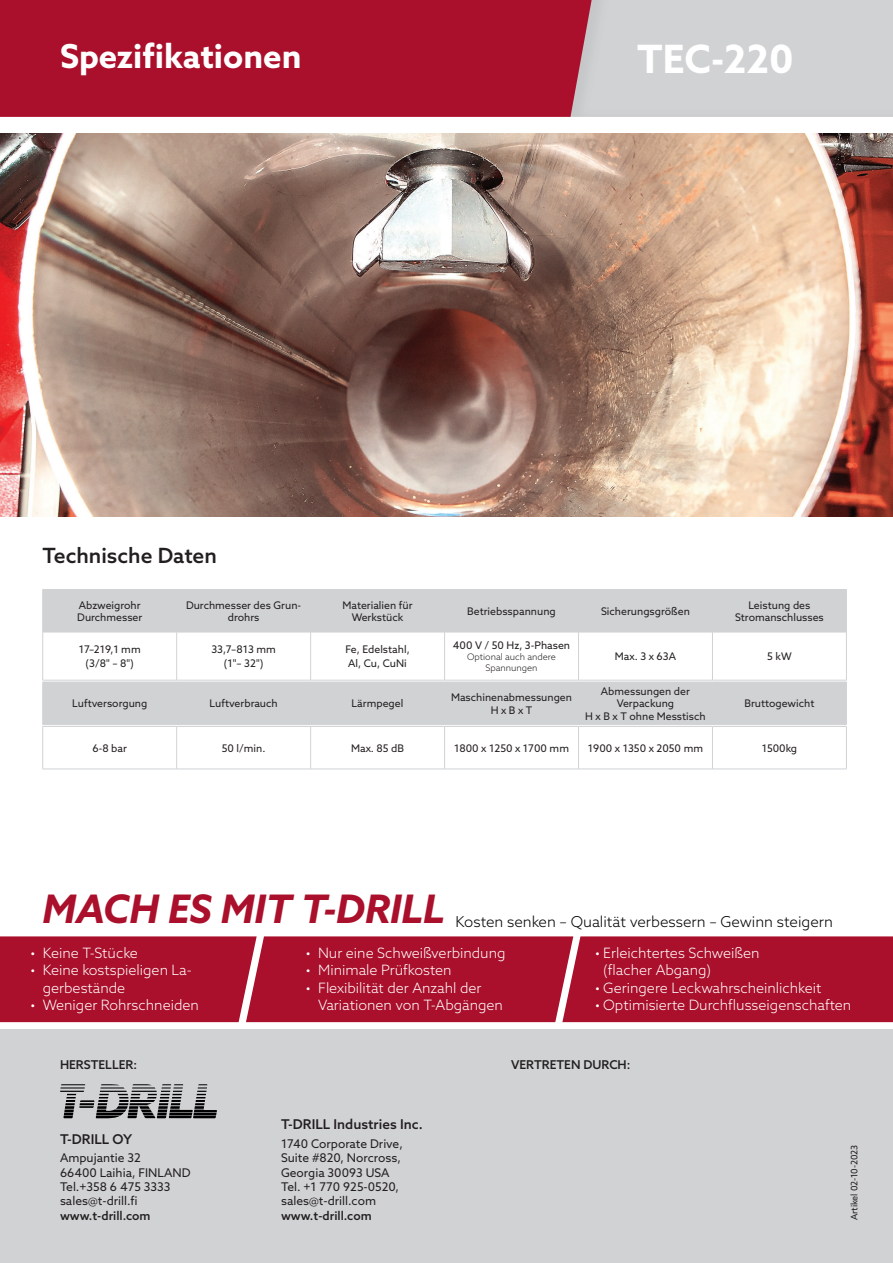
<style>
.page{position:relative;width:893px;height:1263px;background:#fff}
.page>*{position:absolute;margin:0;border:0;box-sizing:border-box;transform-origin:0 0}
.t1{font:italic 700 39.3px "Azo Sans";color:#aa0f2b}
.t2{font:700 39px "Azo Sans";color:#fff}
.t3{font:700 33px "Azo Sans";color:#fff}
.t4{font:500 21px "Azo Sans";color:#231f20}
.t5{font:300 15px "Azo Sans";color:#000}
.t6{font:300 14.25px/17.1px "Azo Sans";color:#fff}
.t7{font:500 13.5px "Azo Sans";color:#231f20}
.t8{font:500 12.15px "Azo Sans";color:#231f20}
.t9{font:12px/14.4px "Azo Sans";color:#231f20}
.t10{font:500 12px "Azo Sans";color:#231f20}
.t11{font:10.5px/12.6px "Azo Sans";color:#231f20;text-align:center}
.t12{font:300 9px/10.8px "Azo Sans";color:#231f20;text-align:center}
.t13{font:9px "Azo Sans";color:#231f20}
</style>
<div class="page">
<div style="left:0;top:0;width:592px;height:117px;background:#aa0f2b"></div>
<img style="left:0;top:134px;width:893px;height:383px">
<hr style="left:846px;top:632px;width:1px;height:48px;background:#d1d2d4">
<hr style="left:712px;top:680px;width:135px;height:1px;background:#d1d2d4">
<hr style="left:42px;top:632px;width:1px;height:48px;background:#d1d2d4">
<hr style="left:42px;top:590px;width:1px;height:42px;background:#d1d2d4">
<hr style="left:712px;top:589px;width:135px;height:1px;background:#d1d2d4">
<hr style="left:846px;top:590px;width:1px;height:42px;background:#d1d2d4">
<hr style="left:42px;top:682px;width:1px;height:42px;background:#d1d2d4">
<hr style="left:846px;top:682px;width:1px;height:42px;background:#d1d2d4">
<hr style="left:712px;top:724px;width:135px;height:1px;background:#d1d2d4">
<svg style="left:43px;top:589px;width:803px;height:180px"></svg>
<hr style="left:177px;top:726px;width:134px;height:1px;background:#d1d2d4">
<hr style="left:311px;top:726px;width:134px;height:1px;background:#d1d2d4">
<hr style="left:310px;top:727px;width:1px;height:42px;background:#d1d2d4">
<hr style="left:445px;top:726px;width:133px;height:1px;background:#d1d2d4">
<hr style="left:444px;top:727px;width:1px;height:42px;background:#d1d2d4">
<hr style="left:578px;top:726px;width:134px;height:1px;background:#d1d2d4">
<hr style="left:578px;top:727px;width:1px;height:42px;background:#d1d2d4">
<hr style="left:712px;top:726px;width:135px;height:1px;background:#d1d2d4">
<hr style="left:712px;top:727px;width:1px;height:42px;background:#d1d2d4">
<hr style="left:846px;top:727px;width:1px;height:42px;background:#d1d2d4">
<hr style="left:177px;top:769px;width:134px;height:1px;background:#d1d2d4">
<hr style="left:311px;top:769px;width:134px;height:1px;background:#d1d2d4">
<hr style="left:445px;top:769px;width:133px;height:1px;background:#d1d2d4">
<hr style="left:578px;top:769px;width:134px;height:1px;background:#d1d2d4">
<hr style="left:712px;top:769px;width:135px;height:1px;background:#d1d2d4">
<hr style="left:43px;top:726px;width:134px;height:1px;background:#d1d2d4">
<hr style="left:42px;top:727px;width:1px;height:42px;background:#d1d2d4">
<hr style="left:176px;top:727px;width:1px;height:42px;background:#d1d2d4">
<hr style="left:43px;top:769px;width:134px;height:1px;background:#d1d2d4">
<div style="left:0;top:1029px;width:893px;height:234px;background:#d1d2d4"></div>
<svg style="left:60px;top:1084px;width:157px;height:34px"></svg>
<div style="left:0;top:936px;width:893px;height:86px;background:#aa0f2b"></div>
<h3 class="t3" style="left:60px;top:34px;width:243px">Spezifikationen</h3>
<h2 class="t2" style="left:637px;top:33px;width:158px">TEC-220</h2>
<h3 class="t4" style="left:43px;top:541px;width:176px">Technische Daten</h3>
<p class="t11" style="left:77px;top:598px;width:67px;text-align:left">Abzweigrohr<br>Durchmesser</p>
<p class="t11" style="left:186px;top:598px;width:117px">Durchmesser des Grun&shy;drohrs</p>
<p class="t11" style="left:342px;top:598px;width:72px">Materialien für<br>Werkstück</p>
<p class="t11" style="left:467px;top:605px;width:90px">Betriebsspannung</p>
<p class="t11" style="left:601px;top:605px;width:90px">Sicherungsgrößen</p>
<p class="t11" style="left:735px;top:598px;width:90px">Leistung des<br>Stromanschlusses</p>
<p class="t11" style="left:79px;top:643px;width:64px;line-height:13.5px">17–219,1 mm (3/8" – 8")</p>
<p class="t11" style="left:211px;top:643px;width:66px;line-height:13.5px">33,7–813 mm (1"– 32")</p>
<p class="t11" style="left:345px;top:643px;width:66px;line-height:13.5px;text-align:left">Fe, Edelstahl,<br>Al, Cu, CuNi</p>
<p class="t11" style="left:453px;top:639px;width:119px">400 V / 50 Hz, 3-Phasen</p>
<p class="t12" style="left:467px;top:651px;width:90px">Optional auch andere<br>Spannungen</p>
<p class="t11" style="left:615px;top:650px;width:63px">Max. 3 x 63A</p>
<p class="t11" style="left:767px;top:650px;width:26px">5 kW</p>
<p class="t11" style="left:72px;top:697px;width:77px">Luftversorgung</p>
<p class="t11" style="left:210px;top:697px;width:70px">Luftverbrauch</p>
<p class="t11" style="left:352px;top:697px;width:53px">Lärmpegel</p>
<p class="t11" style="left:451px;top:691px;width:123px">Maschinenabmessungen<br>H x B x T</p>
<p class="t11" style="left:585px;top:684px;width:122px">Abmessungen der<br>Verpackung<br>H x B x T ohne Messtisch</p>
<p class="t11" style="left:744px;top:697px;width:72px">Bruttogewicht</p>
<p class="t11" style="left:92px;top:741px;width:36px">6-8 bar</p>
<p class="t11" style="left:222px;top:741px;width:45px">50 l/min.</p>
<p class="t11" style="left:351px;top:741px;width:55px">Max. 85 dB</p>
<p class="t11" style="left:454px;top:741px;width:116px">1800 x 1250 x 1700 mm</p>
<p class="t11" style="left:588px;top:741px;width:117px">1900 x 1350 x 2050 mm</p>
<p class="t11" style="left:762px;top:741px;width:37px">1500kg</p>
<h1 class="t1" style="left:43px;top:883px;width:403px">MACH ES MIT T-DRILL</h1>
<h3 class="t5" style="left:455px;top:912px;width:379px">Kosten senken – Qualität verbessern – Gewinn steigern</h3>
<h3 class="t6" style="left:30px;top:944px;width:109px">• Keine T-Stücke</h3>
<h3 class="t6" style="left:43px;top:962px;width:151px;text-indent:-13px">• Keine kostspieligen La&shy;gerbestände</h3>
<h3 class="t6" style="left:30px;top:996px;width:170px">• Weniger Rohrschneiden</h3>
<h3 class="t6" style="left:305px;top:944px;width:202px">• Nur eine Schweißverbindung</h3>
<h3 class="t6" style="left:305px;top:962px;width:148px">• Minimale Prüfkosten</h3>
<h3 class="t6" style="left:318px;top:979px;width:186px;text-indent:-13px">• Flexibilität der Anzahl der<br>Variationen von T-Abgängen</h3>
<h3 class="t6" style="left:603px;top:944px;width:158px;text-indent:-9px">• Erleichtertes Schweißen (flacher Abgang)</h3>
<h3 class="t6" style="left:595px;top:979px;width:228px">• Geringere Leckwahrscheinlichkeit</h3>
<h3 class="t6" style="left:595px;top:996px;width:258px">• Optimisierte Durchflusseigenschaften</h3>
<p class="t8" style="left:60px;top:1056px;width:79px">HERSTELLER:</p>
<p class="t8" style="left:511px;top:1056px;width:121px">VERTRETEN DURCH:</p>
<p class="t7" style="left:60px;top:1130px;width:74px">T-DRILL OY</p>
<p class="t9" style="left:60px;top:1150px;width:132px">Ampujantie 32<br>66400 Laihia, FINLAND<br>Tel.+358 6 475 3333 sales@t-drill.fi</p>
<p class="t10" style="left:60px;top:1208px;width:92px">www.t-drill.com</p>
<p class="t7" style="left:281px;top:1115px;width:143px">T-DRILL Industries Inc.</p>
<p class="t9" style="left:281px;top:1136px;width:123px">1740 Corporate Drive,<br>Suite #820, Norcross,<br>Georgia 30093 USA<br>Tel. +1 770 925-0520, sales@t-drill.com</p>
<p class="t10" style="left:281px;top:1208px;width:92px">www.t-drill.com</p>
<p class="t13" style="left:848px;top:1220px;width:77px;rotate:-90deg">Artikel 02-10-2023</p>
</div>
